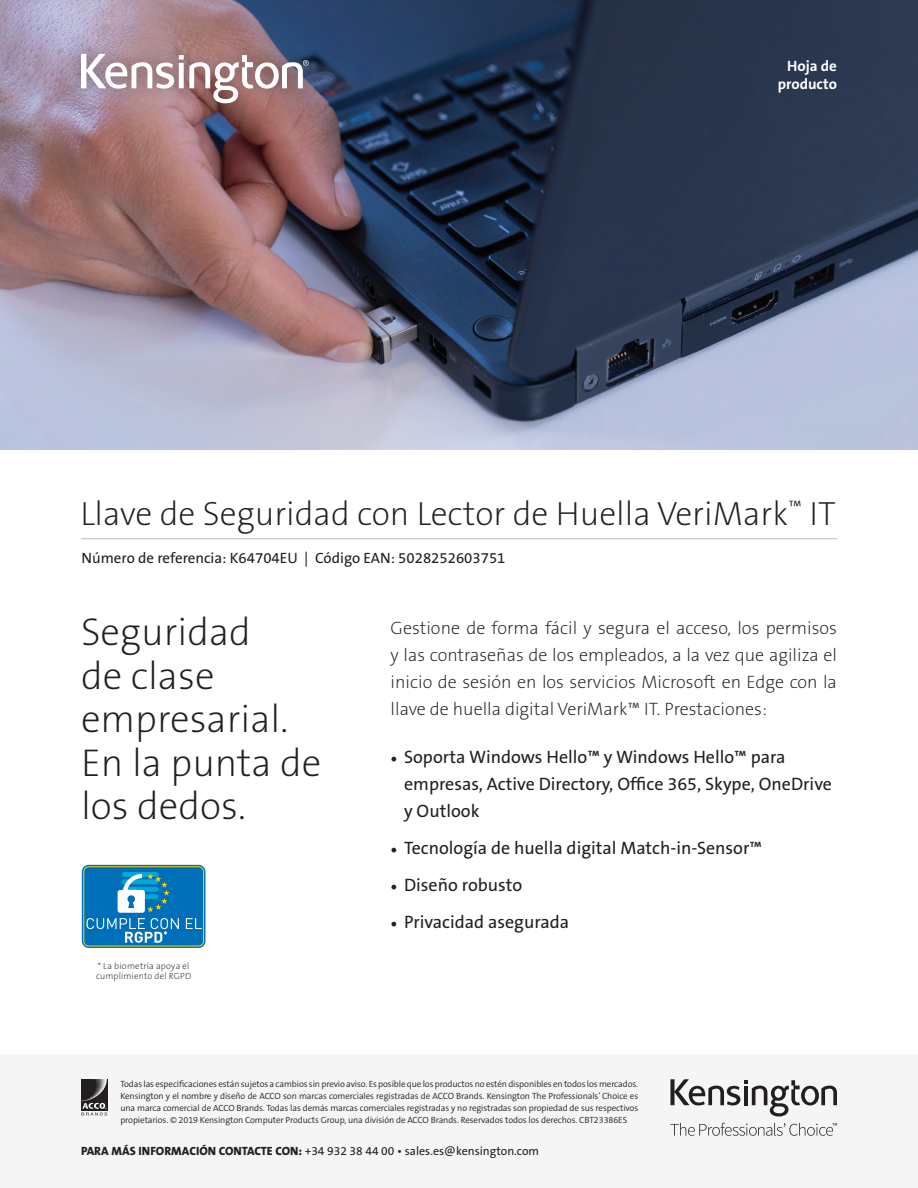
<style>
.page{position:relative;width:918px;height:1188px;background:#fff}
.page>*{position:absolute;margin:0;border:0;box-sizing:border-box;transform-origin:0 0}
.Body{font:39px/43.5px "The Sans KENSINGTON2 XL";color:#231f20}
.Main_Header{font:33.75px "The Sans KENSINGTON2 XL";color:#231f20}
.Body-2{font:18px/27px "The Sans KENSINGTON2 XL";color:#231f20;text-align:justify}
.t1{font:18px/27px "The Sans KENSINGTON5 Rg";color:#231f20}
.Part_No__UPC{font:15px "The Sans KENSINGTON5 Rg";color:#231f20}
.Part_No__UPC-2{font:15px "The Sans KENSINGTON7 Bd";color:#fff}
.t2{font:12px "The Sans KENSINGTON5 Rg";color:#231f20}
.t3{font:9px/12px "The Sans KENSINGTON4 SL";letter-spacing:-.01em;color:#231f20;text-align:justify}
.t4{font:9px/10.8px "The Sans KENSINGTON2 XL";letter-spacing:.02em;color:#231f20}
.s1{font-family:"Minion Pro"}
.s2{font-family:"The Sans KENSINGTON8 XB"}
</style>
<div class="page">
<img style="left:0;top:0;width:918px;height:449px">
<div style="left:0;top:1054px;width:918px;height:134px;background:#f5f5f6"></div>
<hr style="left:81px;top:538px;width:756px;height:1px;background:#bcbdc0">
<img style="left:81px;top:1079px;width:27px;height:32px">
<svg style="left:81px;top:1103px;width:26px;height:13px"></svg>
<svg style="left:670px;top:1079px;width:167px;height:37px"></svg>
<svg style="left:670px;top:1123px;width:167px;height:13px"></svg>
<div style="left:66px;top:40px;width:256px;height:78px;background:#231f20;opacity:.4"></div>
<svg style="left:81px;top:54px;width:228px;height:49px"></svg>
<div style="left:84px;top:867px;width:120px;height:79px;background:#006fba;border-radius:5px"></div>
<div style="left:82px;top:865px;width:123px;height:83px;border:4px solid #006fba;border-radius:5px"></div>
<div style="left:84px;top:867px;width:120px;height:79px;border:1px solid #fed304;border-radius:5px"></div>
<div style="left:122px;top:872px;width:37px;height:5px;background:#00a5d8;border-radius:2px"></div>
<svg style="left:186px;top:918px;width:16px;height:11px"></svg>
<svg style="left:87px;top:873px;width:92px;height:70px"></svg>
<p class="Part_No__UPC-2" style="left:787px;top:57px;width:51px">Hoja de</p>
<p class="Part_No__UPC-2" style="left:778px;top:75px;width:61px">producto</p>
<p class="Main_Header" style="left:80px;top:495px;width:757px">Llave de Seguridad con Lector de Huella VeriMark<sup>™</sup> IT</p>
<p class="Part_No__UPC" style="left:82px;top:550px;width:426px">Número de referencia: K64704EU | Código EAN: 5028252603751</p>
<p class="Body" style="left:81px;top:612px;width:242px">Seguridad<br>de clase empresarial.<br>En la punta de los dedos.</p>
<p class="Body-2" style="left:391px;top:615px;width:448px">Gestione de forma fácil y segura el acceso, los permisos y las contraseñas de los empleados, a la vez que agiliza el inicio de sesión en los servicios Microsoft en Edge con la llave de huella digital VeriMark™ IT. Prestaciones:</p>
<p class="t1" style="left:404px;top:744px;width:429px;text-indent:-14px"><span class="s1">•</span> Soporta Windows Hello™ y Windows Hello™ para empresas, Active Directory, Office 365, Skype, OneDrive y Outlook</p>
<p class="t1" style="left:391px;top:835px;width:373px"><span class="s1">•</span> Tecnología de huella digital Match-in-Sensor™</p>
<p class="t1" style="left:391px;top:872px;width:133px"><span class="s1">•</span> Diseño robusto</p>
<p class="t1" style="left:391px;top:909px;width:180px"><span class="s1">•</span> Privacidad asegurada</p>
<p class="t4" style="left:96px;top:960px;width:97px">* La biometría apoya el cumplimiento del RGPD</p>
<p class="t3" style="left:120px;top:1079px;width:519px">Todas las especificaciones están sujetos a cambios sin previo aviso. Es posible que los productos no estén disponibles en todos los mercados.<br>Kensington y el nombre y diseño de ACCO son marcas comerciales registradas de ACCO Brands. Kensington The Professionals’ Choice es una marca comercial de ACCO Brands. Todas las demás marcas comerciales registradas y no registradas son propiedad de sus respectivos propietarios. © 2019 Kensington Computer Products Group, una división de ACCO Brands. Reservados todos los derechos. CBT23386ES</p>
<p class="t2" style="left:81px;top:1145px;width:460px"><span class="s2">PARA MÁS INFORMACIÓN CONTACTE CON:</span> +34 932 38 44 00 • sales.es@kensington.com</p>
</div>
